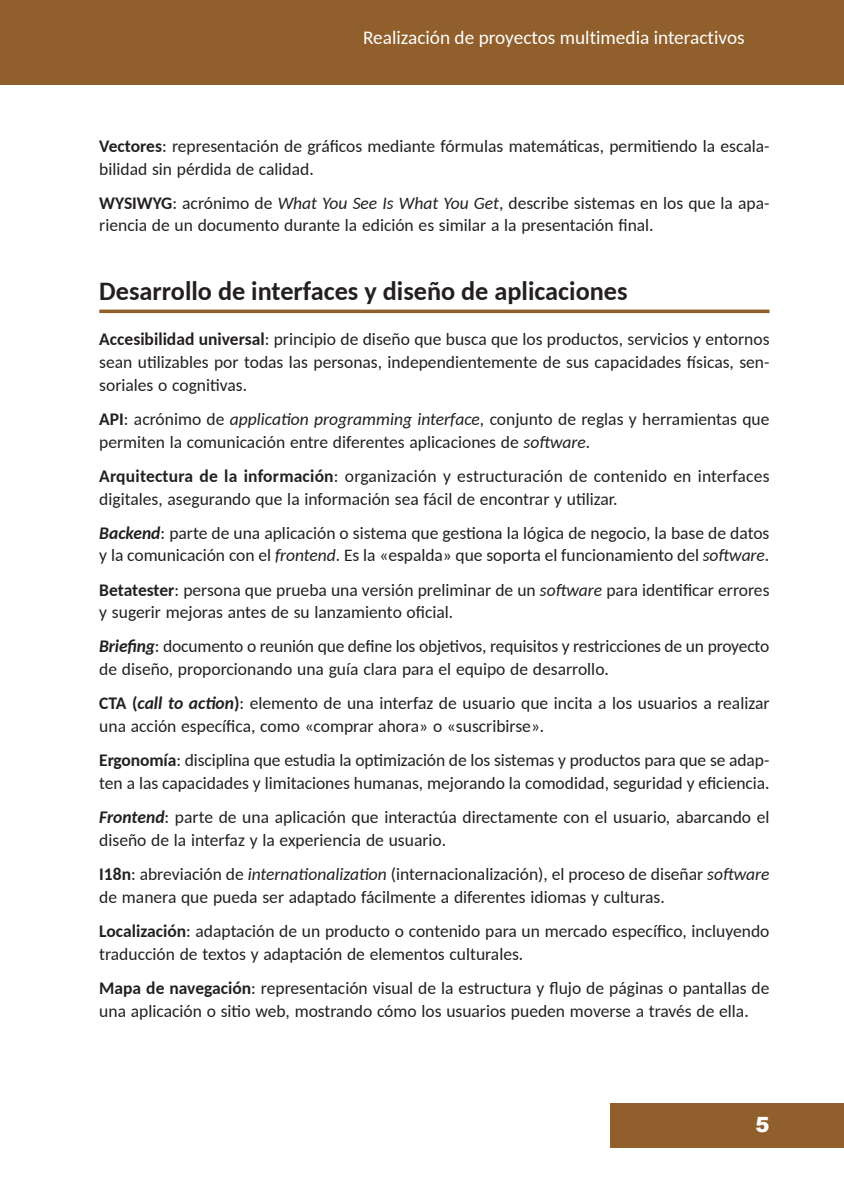
<style>
.page{position:relative;width:844px;height:1191px;background:#fff}
.page>*{position:absolute;margin:0;border:0;box-sizing:border-box;transform-origin:0 0}
.t1{font:700 26.25px "Carlito";color:#231f20}
.t2{font:900 21px "Arial";color:#fff}
.t3{font:19.25px "Carlito";color:#fff}
.t4{font:17.5px/22.8px "Carlito";color:#231f20}
.s1{font-weight:700}
.s2{font-style:italic}
.s3{font-weight:700;font-style:italic}
</style>
<div class="page">
<div style="left:0;top:0;width:843px;height:84px;background:#905f2b"></div>
<div style="left:610px;top:1103px;width:233px;height:45px;background:#905f2b"></div>
<svg style="left:99px;top:309px;width:670px;height:4px;background:#a0764a"></svg>
<p class="t3" style="left:363px;top:25px;width:383px">Realización de proyectos multimedia interactivos</p>
<p class="t4" style="left:99px;top:134px;width:671px"><span class="s1">Vectores</span>: representación de gráficos mediante fórmulas matemáticas, permitiendo la escala&shy;bilidad sin pérdida de calidad.</p>
<p class="t4" style="left:99px;top:191px;width:671px"><span class="s1">WYSIWYG</span>: acrónimo de <span class="s2">What You See Is What You Get</span>, describe sistemas en los que la apa&shy;riencia de un documento durante la edición es similar a la presentación final.</p>
<h1 class="t1" style="left:99px;top:273px;width:529px">Desarrollo de interfaces y diseño de aplicaciones</h1>
<p class="t4" style="left:99px;top:327px;width:671px;text-align:justify"><span class="s1">Accesibilidad universal</span>: principio de diseño que busca que los productos, servicios y entornos sean utilizables por todas las personas, independientemente de sus capacidades físicas, sen&shy;soriales o cognitivas.</p>
<p class="t4" style="left:99px;top:407px;width:671px"><span class="s1">API</span>: acrónimo de <span class="s2">application programming interface</span>, conjunto de reglas y herramientas que permiten la comunicación entre diferentes aplicaciones de <span class="s2">software</span>.</p>
<p class="t4" style="left:99px;top:464px;width:671px"><span class="s1">Arquitectura de la información</span>: organización y estructuración de contenido en interfaces digitales, asegurando que la información sea fácil de encontrar y utilizar.</p>
<p class="t4" style="left:99px;top:520px;width:671px"><span class="s3">Backend</span>: parte de una aplicación o sistema que gestiona la lógica de negocio, la base de datos y la comunicación con el <span class="s2">frontend</span>. Es la «espalda» que soporta el funcionamiento del <span class="s2">software</span>.</p>
<p class="t4" style="left:99px;top:577px;width:671px"><span class="s1">Betatester</span>: persona que prueba una versión preliminar de un <span class="s2">software</span> para identificar errores y sugerir mejoras antes de su lanzamiento oficial.</p>
<p class="t4" style="left:99px;top:634px;width:671px"><span class="s3">Briefing</span>: documento o reunión que define los objetivos, requisitos y restricciones de un proyecto de diseño, proporcionando una guía clara para el equipo de desarrollo.</p>
<p class="t4" style="left:99px;top:691px;width:671px"><span class="s1">CTA (</span><span class="s3">call to action</span><span class="s1">)</span>: elemento de una interfaz de usuario que incita a los usuarios a realizar una acción específica, como «comprar ahora» o «suscribirse».</p>
<p class="t4" style="left:99px;top:748px;width:671px"><span class="s1">Ergonomía</span>: disciplina que estudia la optimización de los sistemas y productos para que se adap&shy;ten a las capacidades y limitaciones humanas, mejorando la comodidad, seguridad y eficiencia.</p>
<p class="t4" style="left:99px;top:805px;width:671px"><span class="s3">Frontend</span>: parte de una aplicación que interactúa directamente con el usuario, abarcando el diseño de la interfaz y la experiencia de usuario.</p>
<p class="t4" style="left:99px;top:862px;width:671px"><span class="s1">I18n</span>: abreviación de <span class="s2">internationalization</span> (internacionalización), el proceso de diseñar <span class="s2">software </span>de manera que pueda ser adaptado fácilmente a diferentes idiomas y culturas.</p>
<p class="t4" style="left:99px;top:919px;width:671px"><span class="s1">Localización</span>: adaptación de un producto o contenido para un mercado específico, incluyendo traducción de textos y adaptación de elementos culturales.</p>
<p class="t4" style="left:99px;top:975px;width:671px"><span class="s1">Mapa de navegación</span>: representación visual de la estructura y flujo de páginas o pantallas de una aplicación o sitio web, mostrando cómo los usuarios pueden moverse a través de ella.</p>
<p class="t2" style="left:755px;top:1109px;width:16px">5</p>
</div>
